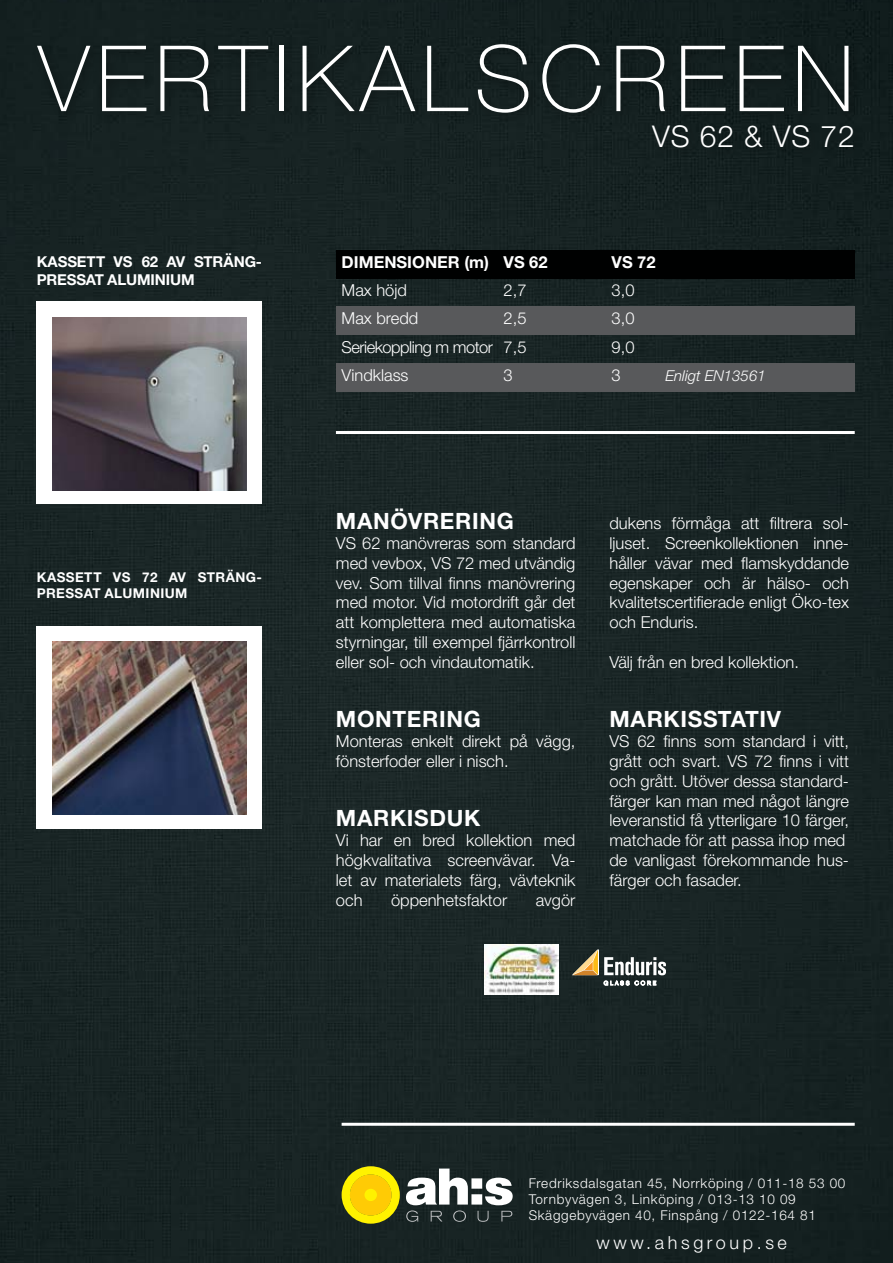
<style>
.page{position:relative;width:893px;height:1263px;background:#182424}
.page>*{position:absolute;margin:0;border:0;box-sizing:border-box;transform-origin:0 0}
.t1{font:100 91.5px "Helvetica Neue CE";letter-spacing:.08em;color:#fff}
.t2{font:300 30px "Helvetica Neue CE";letter-spacing:.03em;color:#fff}
.t3{font:700 22.5px "Helvetica Neue CE";letter-spacing:.03em;color:#fff}
.t4{font:300 18px "Helvetica Neue LT";letter-spacing:.2em;color:#fff}
.t5{font:300 16.5px/19.8px "Helvetica Neue CE";color:#fff;text-align:justify}
.t6{font:700 16.5px "Helvetica Neue CE";color:#fff}
.t7{font:300 16.5px "Helvetica Neue CE";letter-spacing:-.03em;color:#fff}
.t8{font:700 15px/18px "Helvetica Neue CE";letter-spacing:-.01em;color:#fff}
.t9{font:italic 300 15px "Helvetica Neue CE";color:#fff}
.t10{font:300 13.5px/16.2px "Helvetica Neue LT";letter-spacing:.05em;color:#fff}
.t11{font:700 13.5px/16.2px "Helvetica Neue CE";letter-spacing:.03em;color:#fff}
</style>
<div class="page">
<div style="left:336px;top:250px;width:519px;height:28px;background:#000101"></div>
<div style="left:336px;top:306px;width:519px;height:28px;background:#58595b"></div>
<div style="left:336px;top:363px;width:519px;height:28px;background:#58595b"></div>
<div style="left:32px;top:38px;width:833px;height:121px;background:#142020"></div>
<div style="left:37px;top:302px;width:225px;height:202px;background:#fff"></div>
<img style="left:52px;top:317px;width:194px;height:173px">
<div style="left:37px;top:626px;width:225px;height:203px;background:#fff"></div>
<img style="left:52px;top:642px;width:194px;height:173px">
<svg style="left:342px;top:1166px;width:58px;height:58px;background:#c8b30a"></svg>
<div style="left:364px;top:1189px;width:13px;height:12px;background:#fff200;border-radius:50%"></div>
<svg style="left:406px;top:1168px;width:107px;height:54px"></svg>
<hr style="left:342px;top:1123px;width:513px;height:3px;background:#fff">
<hr style="left:336px;top:431px;width:519px;height:3px;background:#fff">
<svg style="left:572px;top:949px;width:94px;height:26px"></svg>
<svg style="left:604px;top:981px;width:52px;height:4px"></svg>
<img style="left:485px;top:945px;width:73px;height:49px">
<h1 class="t1" style="left:38px;top:26px;width:817px">VERTIKALSCREEN</h1>
<h2 class="t2" style="left:652px;top:118px;width:204px">VS 62 &amp; VS 72</h2>
<p class="t8" style="left:37px;top:253px;width:227px">KASSETT VS 62 AV STRÄNG-<br>PRESSAT ALUMINIUM</p>
<p class="t11" style="left:37px;top:569px;width:227px;text-indent:106px">72 AV STRÄNG-<br>PRESSAT ALUMINIUM</p>
<p class="t11" style="left:37px;top:569px;width:86px">KASSETT VS</p>
<p class="t6" style="left:342px;top:252px;width:44px">DIMENSIONER</p>
<p class="t6" style="left:464px;top:252px;width:38px">(M) VS</p>
<p class="t6" style="left:529px;top:252px;width:41px">62 VS</p>
<p class="t6" style="left:637px;top:252px;width:20px">72</p>
<p class="t5" style="left:342px;top:280px;width:67px">Max höjd</p>
<p class="t5" style="left:504px;top:280px;width:24px">2,7</p>
<p class="t5" style="left:612px;top:280px;width:24px">3,0</p>
<p class="t5" style="left:342px;top:309px;width:78px">Max bredd</p>
<p class="t5" style="left:504px;top:309px;width:24px">2,5</p>
<p class="t5" style="left:612px;top:309px;width:24px">3,0</p>
<p class="t7" style="left:342px;top:337px;width:186px">Seriekoppling m motor 7,5</p>
<p class="t5" style="left:612px;top:337px;width:24px">9,0</p>
<p class="t5" style="left:342px;top:365px;width:69px">Vindklass</p>
<p class="t5" style="left:504px;top:365px;width:11px">3</p>
<p class="t5" style="left:612px;top:365px;width:11px">3</p>
<p class="t9" style="left:666px;top:367px;width:102px">Enligt EN13561</p>
<h3 class="t3" style="left:336px;top:507px;width:179px">MANÖVRERING</h3>
<p class="t5" style="left:336px;top:533px;width:241px">VS 62 manövreras som standard med vevbox, VS 72 med utvändig vev. Som tillval finns manövrering med motor. Vid motordrift går det att komplettera med automatiska styrningar, till exempel fjärrkontroll eller sol- och vindautomatik.</p>
<h3 class="t3" style="left:336px;top:705px;width:146px">MONTERING</h3>
<p class="t5" style="left:336px;top:731px;width:241px">Monteras enkelt direkt på vägg, fönsterfoder eller i nisch.</p>
<h3 class="t3" style="left:336px;top:804px;width:146px">MARKISDUK</h3>
<p class="t5" style="left:336px;top:830px;width:241px">Vi har en bred kollektion med högkvalitativa screenvävar. Va&shy;let av materialets färg, vävteknik och</p>
<p class="t5" style="left:391px;top:890px;width:118px">öppenhetsfaktor</p>
<p class="t5" style="left:536px;top:890px;width:41px">avgör</p>
<p class="t5" style="left:609px;top:513px;width:241px">dukens förmåga att filtrera sol&shy;ljuset. Screenkollektionen inne&shy;håller vävar med flamskyddande egenskaper och är hälso- och kvalitetscertifierade enligt Öko-tex och Enduris.</p>
<p class="t5" style="left:609px;top:652px;width:191px">Välj från en bred kollektion.</p>
<h3 class="t3" style="left:609px;top:705px;width:173px">MARKISSTATIV</h3>
<p class="t5" style="left:609px;top:731px;width:241px;text-align:left">VS 62 finns som standard i vitt, grått och svart. VS 72 finns i vitt och grått. Utöver dessa standard&shy;färger kan man med något längre leveranstid få ytterligare 10 färger, matchade för att passa ihop med de vanligast förekommande hus&shy;färger och fasader.</p>
<p class="t10" style="left:529px;top:1174px;width:318px">Fredriksdalsgatan 45, Norrköping / 011-18 53 00<br>Tornbyvägen 3, Linköping / 013-13 10 09<br>Skäggebyvägen 40, Finspång / 0122-164 81</p>
<p class="t4" style="left:596px;top:1231px;width:192px">www.ahsgroup.se</p>
</div>
